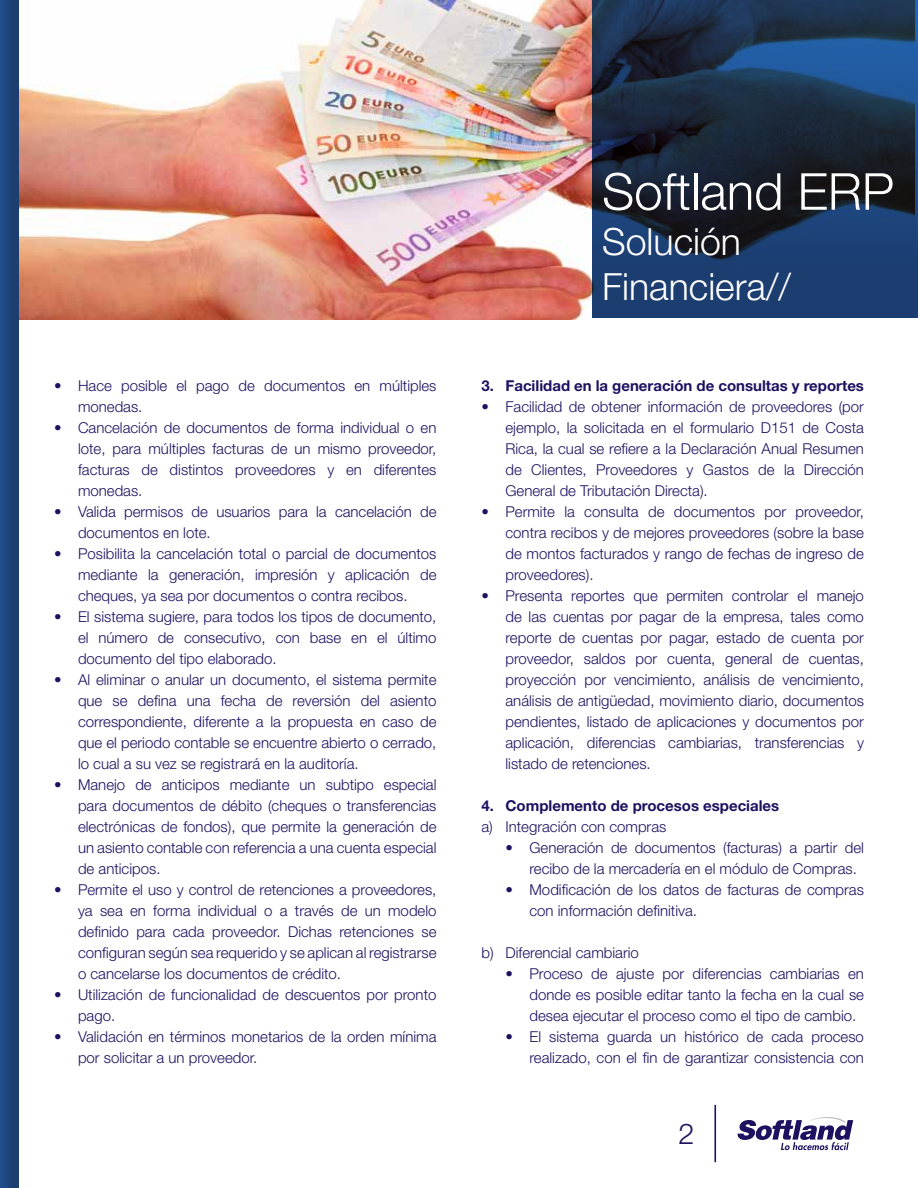
<style>
.page{position:relative;width:918px;height:1188px;background:#fff}
.page>*{position:absolute;margin:0;border:0;box-sizing:border-box;transform-origin:0 0}
.t1{font:300 51px "Helvetica Neue";color:#fff}
.t2{font:300 37.5px/45px "Helvetica Neue";color:#fff}
.t3{font:300 28.65px "Helvetica Neue";color:#1d1160}
.t4{font:300 15px/21px "Helvetica Neue";color:#1d1160;text-align:justify}
.t5{font:700 15px "Helvetica Neue";color:#1d1160}
</style>
<div class="page">
<img style="left:19px;top:0;width:573px;height:319px">
<div style="left:0;top:0;width:19px;height:1188px;background:linear-gradient(to bottom,#1d437a,#1d437a)"></div>
<svg style="left:592px;top:0;width:326px;height:318px;background:#1b3151"></svg>
<svg style="left:737px;top:1117px;width:116px;height:33px"></svg>
<hr style="left:714px;top:1105px;width:2px;height:57px;background:#1d1160">
<p class="t4" style="left:78px;top:375px;width:360px;text-indent:-24px">• Hace posible el pago de documentos en múltiples monedas.</p>
<p class="t4" style="left:78px;top:417px;width:360px;text-indent:-24px">• Cancelación de documentos de forma individual o en lote, para múltiples facturas de un mismo proveedor, facturas de distintos proveedores y en diferentes monedas.</p>
<p class="t4" style="left:78px;top:501px;width:360px;text-indent:-24px">• Valida permisos de usuarios para la cancelación de documentos en lote.</p>
<p class="t4" style="left:78px;top:543px;width:360px;text-indent:-24px">• Posibilita la cancelación total o parcial de documentos mediante la generación, impresión y aplicación de cheques, ya sea por documentos o contra recibos.</p>
<p class="t4" style="left:78px;top:606px;width:360px;text-indent:-24px">• El sistema sugiere, para todos los tipos de documento, el número de consecutivo, con base en el último documento del tipo elaborado.</p>
<p class="t4" style="left:78px;top:669px;width:360px;text-indent:-24px">• Al eliminar o anular un documento, el sistema permite que se defina una fecha de reversión del asiento correspondiente, diferente a la propuesta en caso de que el periodo contable se encuentre abierto o cerrado, lo cual a su vez se registrará en la auditoría.</p>
<p class="t4" style="left:78px;top:774px;width:360px;text-indent:-24px">• Manejo de anticipos mediante un subtipo especial para documentos de débito (cheques o transferencias electrónicas de fondos), que permite la generación de un asiento contable con referencia a una cuenta especial de anticipos.</p>
<p class="t4" style="left:78px;top:879px;width:360px;text-indent:-24px">• Permite el uso y control de retenciones a proveedores, ya sea en forma individual o a través de un modelo definido para cada proveedor. Dichas retenciones se configuran según sea requerido y se aplican al registrarse o cancelarse los documentos de crédito.</p>
<p class="t4" style="left:78px;top:984px;width:360px;text-indent:-24px">• Utilización de funcionalidad de descuentos por pronto pago.</p>
<p class="t4" style="left:78px;top:1026px;width:360px;text-indent:-24px">• Validación en términos monetarios de la orden mínima por solicitar a un proveedor.</p>
<h1 class="t1" style="left:602px;top:160px;width:293px">Softland ERP</h1>
<h2 class="t2" style="left:602px;top:218px;width:190px">Solución<br>Financiera//</h2>
<p class="t5" style="left:482px;top:377px;width:384px">3. Facilidad en la generación de consultas y reportes</p>
<p class="t4" style="left:506px;top:396px;width:360px;text-indent:-24px">• Facilidad de obtener información de proveedores (por ejemplo, la solicitada en el formulario D151 de Costa Rica, la cual se refiere a la Declaración Anual Resumen de Clientes, Proveedores y Gastos de la Dirección General de Tributación Directa).</p>
<p class="t4" style="left:506px;top:501px;width:360px;text-indent:-24px">• Permite la consulta de documentos por proveedor, contra recibos y de mejores proveedores (sobre la base de montos facturados y rango de fechas de ingreso de proveedores).</p>
<p class="t4" style="left:506px;top:585px;width:360px;text-indent:-24px">• Presenta reportes que permiten controlar el manejo de las cuentas por pagar de la empresa, tales como reporte de cuentas por pagar, estado de cuenta por proveedor, saldos por cuenta, general de cuentas, proyección por vencimiento, análisis de vencimiento, análisis de antigüedad, movimiento diario, documentos pendientes, listado de aplicaciones y documentos por aplicación, diferencias cambiarias, transferencias y listado de retenciones.</p>
<p class="t5" style="left:482px;top:797px;width:299px">4. Complemento de procesos especiales</p>
<p class="t4" style="left:482px;top:816px;width:186px">a) Integración con compras</p>
<p class="t4" style="left:530px;top:837px;width:336px;text-indent:-24px">• Generación de documentos (facturas) a partir del recibo de la mercadería en el módulo de Compras.</p>
<p class="t4" style="left:530px;top:879px;width:336px;text-indent:-24px">• Modificación de los datos de facturas de compras con información definitiva.</p>
<p class="t4" style="left:482px;top:942px;width:159px">b) Diferencial cambiario</p>
<p class="t4" style="left:530px;top:963px;width:336px;text-indent:-24px">• Proceso de ajuste por diferencias cambiarias en donde es posible editar tanto la fecha en la cual se desea ejecutar el proceso como el tipo de cambio.</p>
<p class="t4" style="left:506px;top:1026px;width:360px;text-align:right">• El sistema guarda un histórico de cada proceso realizado, con el fin de garantizar consistencia con</p>
<h3 class="t3" style="left:679px;top:1116px;width:17px">2</h3>
</div>
